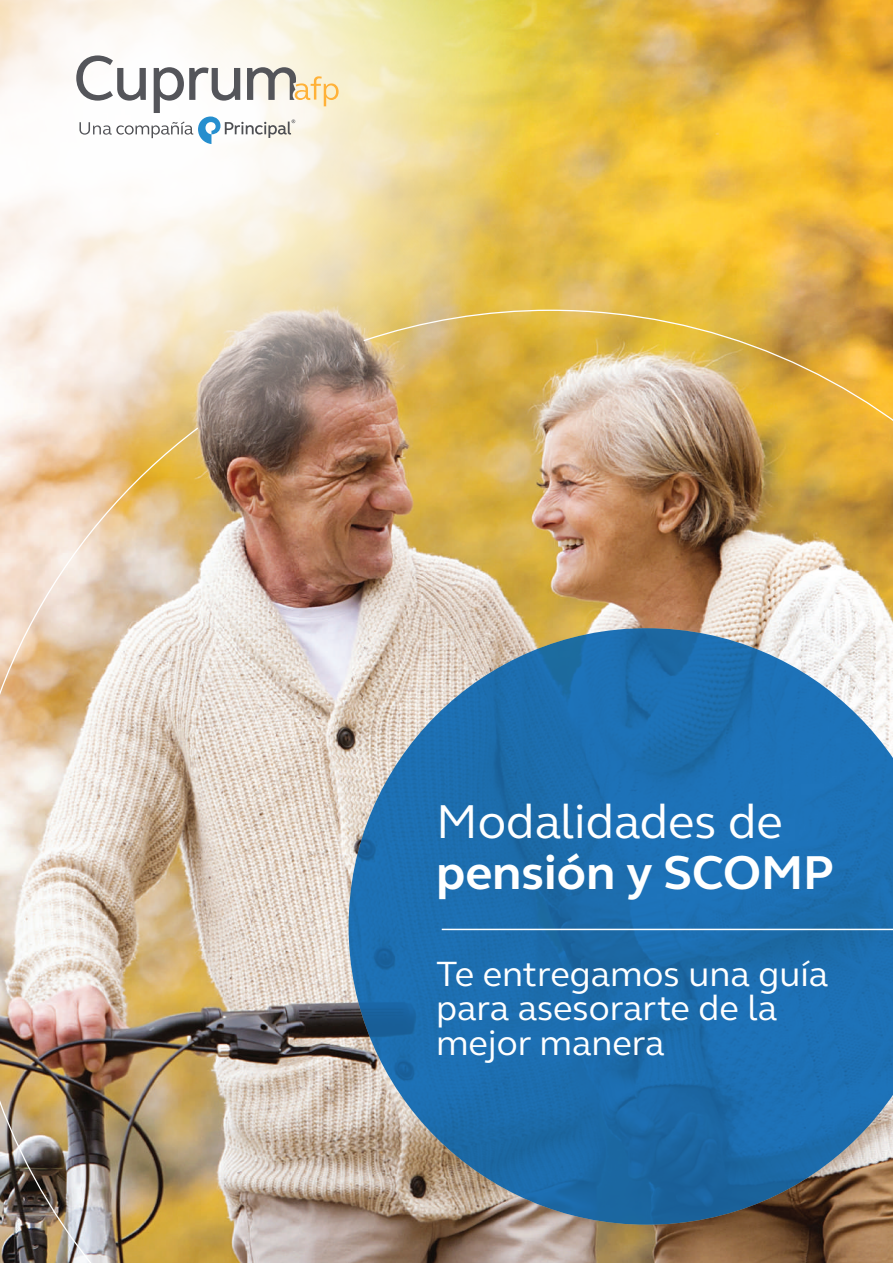
<style>
.page{position:relative;width:893px;height:1263px;background:#fff}
.page>*{position:absolute;margin:0;border:0;box-sizing:border-box;transform-origin:0 0}
.t1{font:48.75px "FS Elliot Pro";color:#fff}
.t2{font:700 48.75px "FS Elliot Pro";color:#fff}
.t3{font:36px/34.5px "FS Elliot Pro";color:#fff}
</style>
<div class="page">
<img style="left:529px;top:0;width:364px;height:309px">
<svg style="left:0;top:0;width:529px;height:309px"></svg>
<svg style="left:76px;top:55px;width:263px;height:89px"></svg>
<img style="left:0;top:309px;width:893px;height:954px">
<h1 class="t1" style="left:436px;top:789px;width:348px">Modalidades de</h1>
<h1 class="t2" style="left:436px;top:840px;width:399px">pensión y SCOMP</h1>
<p class="t3" style="left:436px;top:955px;width:394px">Te entregamos una guía para asesorarte de la mejor manera</p>
</div>
